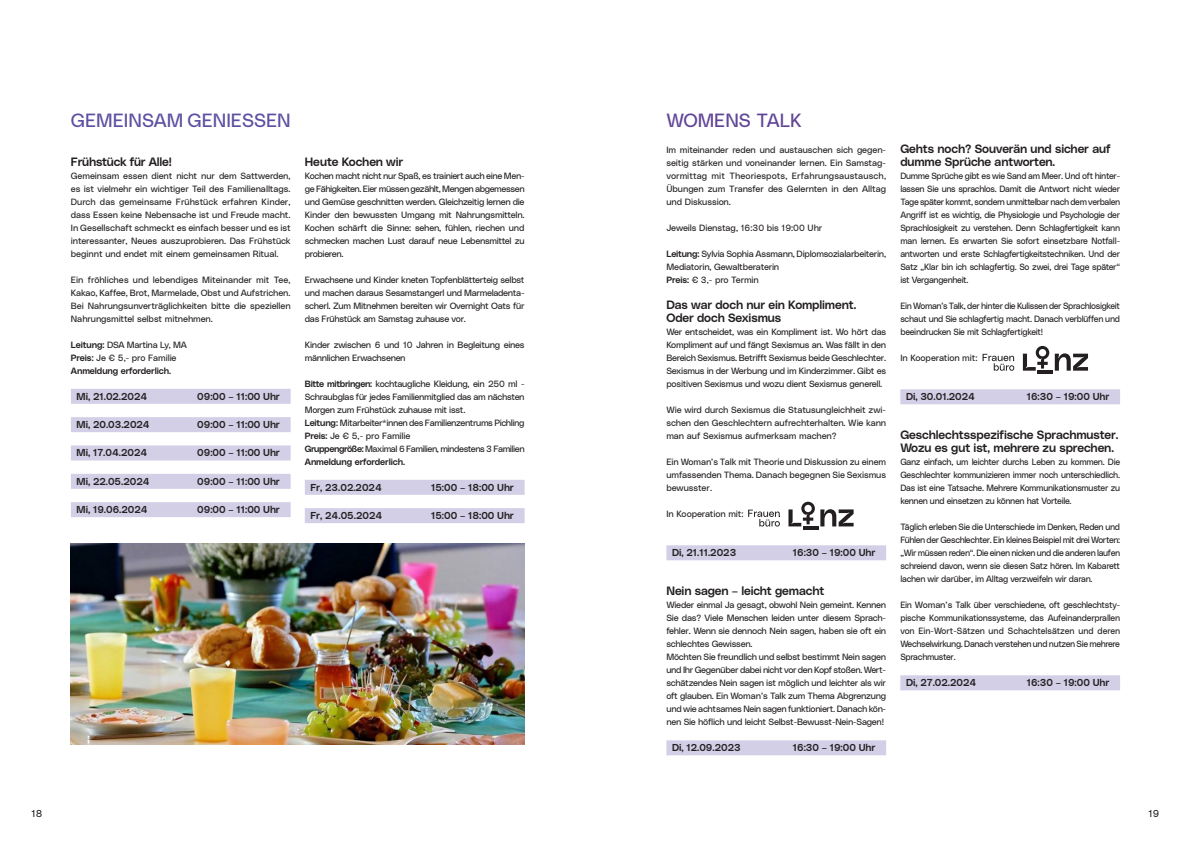
<style>
.page{position:relative;width:1191px;height:842px;background:#fff}
.page>*{position:absolute;margin:0;border:0;box-sizing:border-box;transform-origin:0 0}
.Hedline{font:19px "Lentia Nova Neutral";color:#5d4fa1}
.Hedline-2{font:19px "Lentia Nova Neutral";color:#604596}
.Überschrift_OrangKasten_2_zeile{font:12px/13px "Lentia Nova Median";letter-spacing:-.01em;color:#231f20}
.Überschrift_Glasfaserblau{font:12px "Lentia Nova Median";letter-spacing:-.015em;color:#231f20}
.Zeiten{font:10px "Lentia Nova Median";color:#231f20}
.t1{font:10px "Lentia Nova Neutral";color:#231f20}
.Lauftext{font:9px/13px "Lentia Nova Neutral";letter-spacing:-.03em;color:#231f20;text-align:justify}
.Lauftext-2{font:9px/13px "Lentia Nova Neutral";letter-spacing:-.03em;color:#231f20;text-align:justify;scale:.96 1}
.Lauftext-3{font:9px "Lentia Nova Neutral";letter-spacing:-.01em;color:#231f20}
.Lauftext-4{font:9px "Lentia Nova Median";letter-spacing:-.01em;color:#231f20}
.s1{font-family:"Lentia Nova Median"}
</style>
<div class="page">
<div style="left:666px;top:545px;width:220px;height:15px;background:#d3cfe7"></div>
<div style="left:666px;top:740px;width:220px;height:15px;background:#d3cfe7"></div>
<div style="left:900px;top:389px;width:220px;height:15px;background:#d3cfe7"></div>
<div style="left:900px;top:675px;width:220px;height:15px;background:#d3cfe7"></div>
<svg style="left:748px;top:510px;width:32px;height:16px"></svg>
<hr style="left:802px;top:526px;width:16px;height:4px;background:#231f20">
<svg style="left:788px;top:502px;width:65px;height:24px"></svg>
<svg style="left:982px;top:354px;width:32px;height:17px"></svg>
<hr style="left:1037px;top:371px;width:16px;height:3px;background:#231f20">
<svg style="left:1023px;top:346px;width:65px;height:25px"></svg>
<img style="left:71px;top:543px;width:453px;height:201px">
<div style="left:71px;top:389px;width:220px;height:15px;background:#d3cfe7"></div>
<div style="left:71px;top:417px;width:220px;height:15px;background:#d3cfe7"></div>
<div style="left:71px;top:445px;width:220px;height:15px;background:#d3cfe7"></div>
<div style="left:71px;top:474px;width:220px;height:15px;background:#d3cfe7"></div>
<div style="left:71px;top:502px;width:220px;height:15px;background:#d3cfe7"></div>
<div style="left:305px;top:480px;width:219px;height:15px;background:#d3cfe7"></div>
<div style="left:305px;top:508px;width:219px;height:15px;background:#d3cfe7"></div>
<p class="Hedline" style="left:71px;top:106px;width:221px">GEMEINSAM GENIESSEN</p>
<p class="Überschrift_Glasfaserblau" style="left:71px;top:152px;width:102px">Frühstück für Alle!</p>
<p class="Lauftext" style="left:71px;top:169px;width:221px">Gemeinsam essen dient nicht nur dem Sattwerden, es ist vielmehr ein wichtiger Teil des Familienalltags.<br>Durch das gemeinsame Frühstück erfahren Kinder, dass Essen keine Nebensache ist und Freude macht.<br>In Gesellschaft schmeckt es einfach besser und es ist interessanter, Neues auszuprobieren. Das Frühstück beginnt und endet mit einem gemeinsamen Ritual.</p>
<p class="Lauftext" style="left:71px;top:273px;width:221px">Ein fröhliches und lebendiges Miteinander mit Tee, Kakao, Kaffee, Brot, Marmelade, Obst und Aufstrichen.<br>Bei Nahrungsunverträglichkeiten bitte die speziellen Nahrungsmittel selbst mitnehmen.</p>
<p class="Lauftext" style="left:71px;top:338px;width:117px"><span class="s1">Leitung:</span> DSA Martina Ly, MA</p>
<p class="Lauftext-3" style="left:71px;top:351px;width:107px"><span class="s1">Preis:</span> Je € 5,- pro Familie</p>
<p class="Lauftext-4" style="left:71px;top:364px;width:102px">Anmeldung erforderlich.</p>
<p class="Zeiten" style="left:77px;top:388px;width:72px">Mi, 21.02.2024</p>
<p class="Zeiten" style="left:197px;top:388px;width:84px">09:00 – 11:00 Uhr</p>
<p class="Zeiten" style="left:77px;top:417px;width:75px">Mi, 20.03.2024</p>
<p class="Zeiten" style="left:197px;top:417px;width:84px">09:00 – 11:00 Uhr</p>
<p class="Zeiten" style="left:77px;top:445px;width:72px">Mi, 17.04.2024</p>
<p class="Zeiten" style="left:197px;top:445px;width:84px">09:00 – 11:00 Uhr</p>
<p class="Zeiten" style="left:77px;top:473px;width:75px">Mi, 22.05.2024</p>
<p class="Zeiten" style="left:197px;top:473px;width:84px">09:00 – 11:00 Uhr</p>
<p class="Zeiten" style="left:77px;top:502px;width:73px">Mi, 19.06.2024</p>
<p class="Zeiten" style="left:197px;top:502px;width:84px">09:00 – 11:00 Uhr</p>
<p class="Überschrift_OrangKasten_2_zeile" style="left:305px;top:154px;width:100px">Heute Kochen wir</p>
<p class="Lauftext" style="left:305px;top:169px;width:221px">Kochen macht nicht nur Spaß, es trainiert auch eine Men&shy;ge Fähigkeiten. Eier müssen gezählt, Mengen abgemessen und Gemüse geschnitten werden. Gleichzeitig lernen die Kinder den bewussten Umgang mit Nahrungsmitteln.<br>Kochen schärft die Sinne: sehen, fühlen, riechen und schmecken machen Lust darauf neue Lebensmittel zu probieren.</p>
<p class="Lauftext" style="left:305px;top:273px;width:221px">Erwachsene und Kinder kneten Topfenblätterteig selbst und machen daraus Sesamstangerl und Marmeladenta&shy;scherl. Zum Mitnehmen bereiten wir Overnight Oats für das Frühstück am Samstag zuhause vor.</p>
<p class="Lauftext" style="left:305px;top:338px;width:221px">Kinder zwischen 6 und 10 Jahren in Begleitung eines männlichen Erwachsenen</p>
<p class="Lauftext" style="left:305px;top:377px;width:221px"><span class="s1">Bitte mitbringen:</span> kochtaugliche Kleidung, ein 250 ml - Schraubglas für jedes Familienmitglied das am nächsten Morgen zum Frühstück zuhause mit isst.</p>
<p class="Lauftext" style="left:305px;top:416px;width:221px"><span class="s1">Leitung:</span> Mitarbeiter*innen des Familienzentrums Pichling</p>
<p class="Lauftext-3" style="left:305px;top:429px;width:107px"><span class="s1">Preis:</span> Je € 5,- pro Familie</p>
<p class="Lauftext" style="left:305px;top:442px;width:221px"><span class="s1">Gruppengröße:</span> Maximal 6 Familien, mindestens 3 Familien</p>
<p class="Lauftext-4" style="left:305px;top:455px;width:102px">Anmeldung erforderlich.</p>
<p class="Zeiten" style="left:310px;top:479px;width:73px">Fr, 23.02.2024</p>
<p class="Zeiten" style="left:431px;top:479px;width:84px">15:00 – 18:00 Uhr</p>
<p class="Zeiten" style="left:310px;top:508px;width:73px">Fr, 24.05.2024</p>
<p class="Zeiten" style="left:431px;top:508px;width:84px">15:00 – 18:00 Uhr</p>
<p class="Hedline-2" style="left:666px;top:106px;width:137px">WOMENS TALK</p>
<p class="Lauftext" style="left:666px;top:143px;width:221px">Im miteinander reden und austauschen sich gegen&shy;seitig stärken und voneinander lernen. Ein Samstag&shy;vormittag mit Theoriespots, Erfahrungsaustausch, Übungen zum Transfer des Gelernten in den Alltag und Diskussion.</p>
<p class="Lauftext-3" style="left:666px;top:221px;width:158px">Jeweils Dienstag, 16:30 bis 19:00 Uhr</p>
<p class="Lauftext" style="left:666px;top:247px;width:221px"><span class="s1">Leitung:</span> Sylvia Sophia Assmann, Diplomsozialarbeiterin,<br>Mediatorin, Gewaltberaterin</p>
<p class="Lauftext" style="left:666px;top:273px;width:94px"><span class="s1">Preis:</span> € 3,- pro Termin</p>
<p class="Überschrift_OrangKasten_2_zeile" style="left:666px;top:297px;width:191px">Das war doch nur ein Kompliment.</p>
<p class="Überschrift_OrangKasten_2_zeile" style="left:666px;top:310px;width:116px">Oder doch Sexismus</p>
<p class="Lauftext" style="left:666px;top:325px;width:221px">Wer entscheidet, was ein Kompliment ist. Wo hört das Kompliment auf und fängt Sexismus an. Was fällt in den Bereich Sexismus. Betrifft Sexismus beide Geschlechter.<br>Sexismus in der Werbung und im Kinderzimmer. Gibt es positiven Sexismus und wozu dient Sexismus generell.</p>
<p class="Lauftext" style="left:666px;top:403px;width:221px">Wie wird durch Sexismus die Statusungleichheit zwi&shy;schen den Geschlechtern aufrechterhalten. Wie kann man auf Sexismus aufmerksam machen?</p>
<p class="Lauftext" style="left:666px;top:455px;width:221px">Ein Woman’s Talk mit Theorie und Diskussion zu einem umfassenden Thema. Danach begegnen Sie Sexismus bewusster.</p>
<p class="Lauftext" style="left:666px;top:507px;width:79px">In Kooperation mit:</p>
<p class="Zeiten" style="left:672px;top:545px;width:66px">Di, 21.11.2023</p>
<p class="Zeiten" style="left:793px;top:545px;width:84px">16:30 – 19:00 Uhr</p>
<p class="Überschrift_Glasfaserblau" style="left:666px;top:581px;width:159px">Nein sagen – leicht gemacht</p>
<p class="Lauftext" style="left:666px;top:598px;width:221px">Wieder einmal Ja gesagt, obwohl Nein gemeint. Kennen Sie das? Viele Menschen leiden unter diesem Sprach&shy;fehler. Wenn sie dennoch Nein sagen, haben sie oft ein schlechtes Gewissen.</p>
<p class="Lauftext" style="left:666px;top:650px;width:221px">Möchten Sie freundlich und selbst bestimmt Nein sagen und Ihr Gegenüber dabei nicht vor den Kopf stoßen. Wert&shy;schätzendes Nein sagen ist möglich und leichter als wir oft glauben. Ein Woman’s Talk zum Thema Abgrenzung und wie achtsames Nein sagen funktioniert. Danach kön&shy;nen Sie höflich und leicht Selbst-Bewusst-Nein-Sagen!</p>
<p class="Zeiten" style="left:672px;top:740px;width:70px">Di, 12.09.2023</p>
<p class="Zeiten" style="left:793px;top:740px;width:84px">16:30 – 19:00 Uhr</p>
<p class="Überschrift_OrangKasten_2_zeile" style="left:900px;top:141px;width:212px">Gehts noch? Souverän und sicher auf dumme Sprüche antworten.</p>
<p class="Lauftext-2" style="left:900px;top:169px;width:230px">Dumme Sprüche gibt es wie Sand am Meer. Und oft hinter&shy;lassen Sie uns sprachlos. Damit die Antwort nicht wieder Tage später kommt, sondern unmittelbar nach dem verbalen Angriff ist es wichtig, die Physiologie und Psychologie der Sprachlosigkeit zu verstehen. Denn Schlagfertigkeit kann man lernen. Es erwarten Sie sofort einsetzbare Notfall&shy;antworten und erste Schlagfertigkeitstechniken. Und der Satz „Klar bin ich schlagfertig. So zwei, drei Tage später“ ist Vergangenheit.</p>
<p class="Lauftext-2" style="left:900px;top:299px;width:230px">Ein Woman’s Talk, der hinter die Kulissen der Sprachlosigkeit schaut und Sie schlagfertig macht. Danach verblüffen und beeindrucken Sie mit Schlagfertigkeit!</p>
<p class="Lauftext" style="left:900px;top:351px;width:79px">In Kooperation mit:</p>
<p class="Zeiten" style="left:906px;top:389px;width:71px">Di, 30.01.2024</p>
<p class="Zeiten" style="left:1026px;top:389px;width:84px">16:30 – 19:00 Uhr</p>
<p class="Überschrift_OrangKasten_2_zeile" style="left:900px;top:427px;width:220px">Geschlechtsspezifische Sprachmuster.<br>Wozu es gut ist, mehrere zu sprechen.</p>
<p class="Lauftext-2" style="left:900px;top:455px;width:230px">Ganz einfach, um leichter durchs Leben zu kommen. Die Geschlechter kommunizieren immer noch unterschiedlich.<br>Das ist eine Tatsache. Mehrere Kommunikationsmuster zu kennen und einsetzen zu können hat Vorteile.</p>
<p class="Lauftext-2" style="left:900px;top:520px;width:230px">Täglich erleben Sie die Unterschiede im Denken, Reden und Fühlen der Geschlechter. Ein kleines Beispiel mit drei Worten: „Wir müssen reden“. Die einen nicken und die anderen laufen schreiend davon, wenn sie diesen Satz hören. Im Kabarett lachen wir darüber, im Alltag verzweifeln wir daran.</p>
<p class="Lauftext-2" style="left:900px;top:598px;width:230px">Ein Woman’s Talk über verschiedene, oft geschlechtsty&shy;pische Kommunikationssysteme, das Aufeinanderprallen von Ein-Wort-Sätzen und Schachtelsätzen und deren Wechselwirkung. Danach verstehen und nutzen Sie mehrere Sprachmuster.</p>
<p class="Zeiten" style="left:906px;top:675px;width:72px">Di, 27.02.2024</p>
<p class="Zeiten" style="left:1026px;top:675px;width:84px">16:30 – 19:00 Uhr</p>
<p class="t1" style="left:32px;top:806px;width:12px">18</p>
<p class="t1" style="left:1148px;top:806px;width:12px">19</p>
</div>
